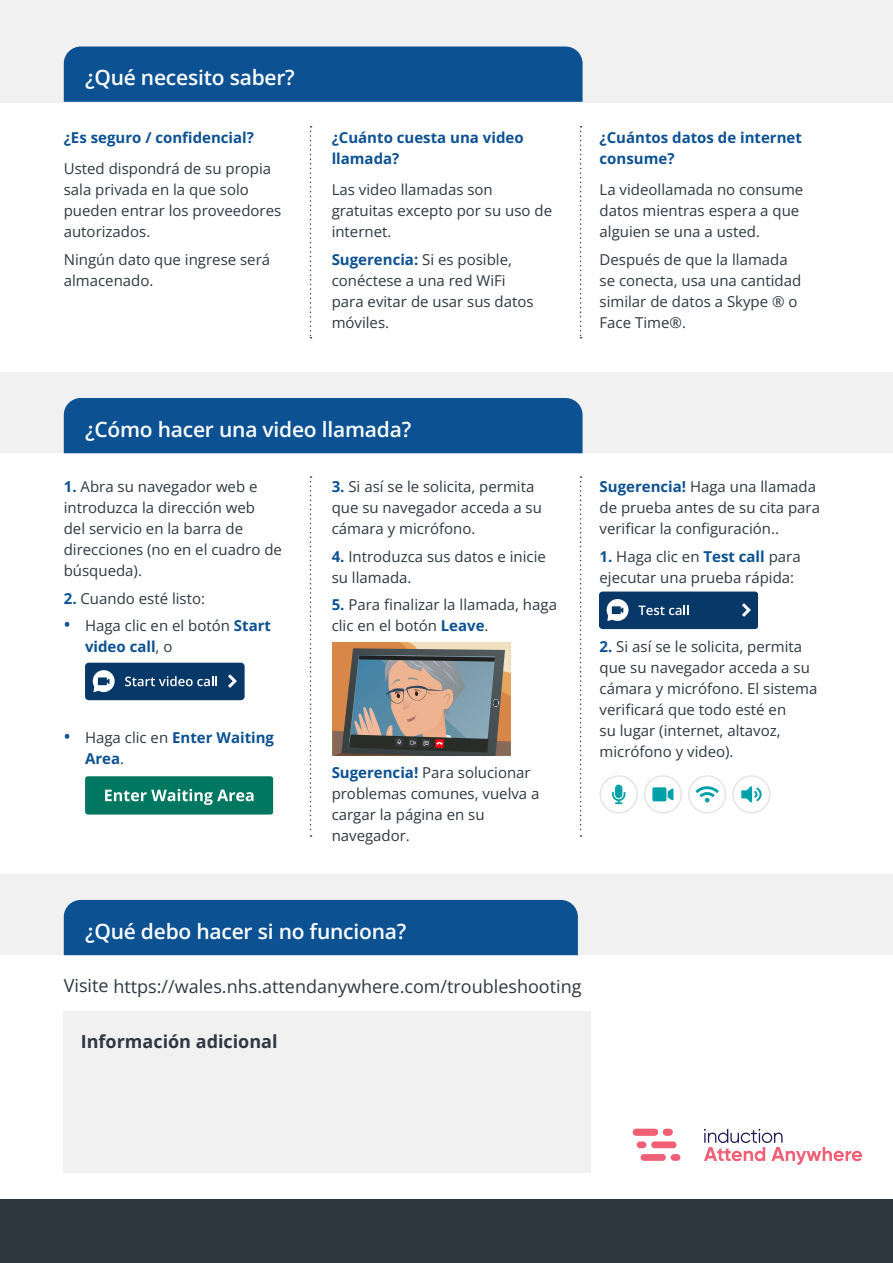
<style>
.page{position:relative;width:893px;height:1263px;background:#fff}
.page>*{position:absolute;margin:0;border:0;box-sizing:border-box;transform-origin:0 0}
.t1{font:600 21px "Open Sans";letter-spacing:-.01em;color:#fff}
.t2{font:18px "Open Sans";color:#2f3740}
.t3{font:700 18px "Open Sans";color:#2f3740}
.t4{font:15px/21px "Open Sans";color:#2f3740}
.t5{font:700 15px/21px "Open Sans";color:#0c5192}
.s1{font-weight:700;color:#0c5192}
.s2{font-weight:600;font-size:18px;color:#0c5192}
.s3{font-weight:600;font-size:18px}
.s4{font-weight:400;color:#2f3740}
</style>
<div class="page">
<div style="left:64px;top:1011px;width:527px;height:162px;background:#f1f1f2"></div>
<div style="left:0;top:1199px;width:893px;height:64px;background:#2f3740"></div>
<div style="left:0;top:0;width:893px;height:102px;background:#f1f1f2"></div>
<div style="left:0;top:874px;width:893px;height:81px;background:#f1f1f2"></div>
<svg style="left:310px;top:126px;width:1px;height:212px"></svg>
<svg style="left:580px;top:126px;width:2px;height:212px"></svg>
<div style="left:0;top:372px;width:893px;height:81px;background:#f1f1f2"></div>
<svg style="left:580px;top:476px;width:2px;height:361px"></svg>
<div style="left:637px;top:1141px;width:9px;height:7px;background:#f15f76;border-radius:3px"></div>
<div style="left:641px;top:1154px;width:25px;height:7px;background:#f15f76;border-radius:3px"></div>
<div style="left:671px;top:1154px;width:9px;height:7px;background:#f15f76;border-radius:3px"></div>
<div style="left:651px;top:1141px;width:25px;height:7px;background:#f15f76;border-radius:3px"></div>
<div style="left:633px;top:1129px;width:25px;height:6px;background:#f15f76;border-radius:3px"></div>
<div style="left:663px;top:1129px;width:10px;height:6px;background:#f15f76;border-radius:3px"></div>
<svg style="left:704px;top:1129px;width:158px;height:36px"></svg>
<svg style="left:310px;top:476px;width:1px;height:361px"></svg>
<div style="left:64px;top:900px;width:514px;height:55px;background:#0c5192"></div>
<div style="left:85px;top:663px;width:160px;height:37px;background:#083868;border-radius:4px"></div>
<svg style="left:125px;top:676px;width:92px;height:10px"></svg>
<svg style="left:228px;top:674px;width:9px;height:14px"></svg>
<svg style="left:93px;top:670px;width:22px;height:22px"></svg>
<svg style="left:85px;top:776px;width:188px;height:38px;background:#1c8571"></svg>
<svg style="left:695px;top:786px;width:24px;height:16px"></svg>
<div style="left:688px;top:775px;width:38px;height:38px;border:2px solid #e5e5e5;border-radius:50%"></div>
<div style="left:732px;top:775px;width:39px;height:38px;border:2px solid #e5e5e5;border-radius:50%"></div>
<svg style="left:741px;top:786px;width:21px;height:17px"></svg>
<div style="left:600px;top:775px;width:38px;height:38px;border:2px solid #e5e5e5;border-radius:50%"></div>
<svg style="left:612px;top:785px;width:13px;height:19px"></svg>
<div style="left:644px;top:775px;width:38px;height:38px;border:2px solid #e5e5e5;border-radius:50%"></div>
<svg style="left:652px;top:787px;width:21px;height:14px"></svg>
<svg style="left:332px;top:642px;width:178px;height:114px;background:#8c8278"></svg>
<div style="left:600px;top:591px;width:158px;height:38px;background:#083868;border-radius:4px"></div>
<svg style="left:638px;top:605px;width:51px;height:10px"></svg>
<svg style="left:742px;top:603px;width:9px;height:14px"></svg>
<svg style="left:607px;top:599px;width:21px;height:22px"></svg>
<div style="left:64px;top:398px;width:519px;height:55px;background:#0c5192"></div>
<div style="left:64px;top:47px;width:519px;height:55px;background:#0c5192"></div>
<h1 class="t1" style="left:85px;top:63px;width:211px">¿Qué necesito saber?</h1>
<p class="t5" style="left:64px;top:126px;width:192px">¿Es seguro / confidencial?</p>
<p class="t4" style="left:64px;top:158px;width:219px">Usted dispondrá de su propia sala privada en la que solo pueden entrar los proveedores autorizados.</p>
<p class="t4" style="left:64px;top:248px;width:208px">Ningún dato que ingrese será almacenado.</p>
<p class="t5" style="left:332px;top:126px;width:193px">¿Cuánto cuesta una video llamada?</p>
<p class="t4" style="left:332px;top:179px;width:222px">Las video llamadas son gratuitas excepto por su uso de internet.</p>
<p class="t4" style="left:332px;top:248px;width:204px"><span class="s1">Sugerencia:</span> Si es posible, conéctese a una red WiFi para evitar de usar sus datos móviles.</p>
<p class="t5" style="left:600px;top:126px;width:204px">¿Cuántos datos de internet consume?</p>
<p class="t4" style="left:600px;top:179px;width:205px">La videollamada no consume datos mientras espera a que alguien se una a usted.</p>
<p class="t4" style="left:600px;top:248px;width:203px">Después de que la llamada se conecta, usa una cantidad similar de datos a Skype ® o<br>Face Time®.</p>
<h1 class="t1" style="left:85px;top:415px;width:328px">¿Cómo hacer una video llamada?</h1>
<p class="t4" style="left:64px;top:476px;width:220px"><span class="s1">1.</span> Abra su navegador web e introduzca la dirección web<br>del servicio en la barra de direcciones (no en el cuadro de búsqueda).</p>
<p class="t4" style="left:64px;top:587px;width:143px"><span class="s1">2.</span> Cuando esté listo:</p>
<p class="t4" style="left:85px;top:615px;width:188px;text-indent:-21px"><span class="s2">•</span> Haga clic en el botón <span class="s1">Start video call</span>, o</p>
<p class="t5" style="left:85px;top:726px;width:191px;text-indent:-21px"><span class="s3">•</span> <span class="s4">Haga clic en</span> Enter Waiting<br>Area<span class="s4">.</span></p>
<p class="t4" style="left:332px;top:476px;width:212px"><span class="s1">3.</span> Si así se le solicita, permita que su navegador acceda a su cámara y micrófono.</p>
<p class="t4" style="left:332px;top:545px;width:216px"><span class="s1">4.</span> Introduzca sus datos e inicie su llamada.</p>
<p class="t4" style="left:332px;top:594px;width:227px"><span class="s1">5.</span> Para finalizar la llamada, haga clic en el botón <span class="s1">Leave</span>.</p>
<p class="t4" style="left:332px;top:762px;width:209px"><span class="s1">Sugerencia!</span> Para solucionar problemas comunes, vuelva a cargar la página en su navegador.</p>
<p class="t4" style="left:600px;top:476px;width:222px"><span class="s1">Sugerencia!</span> Haga una llamada de prueba antes de su cita para verificar la configuración..</p>
<p class="t4" style="left:600px;top:545px;width:203px"><span class="s1">1.</span> Haga clic en <span class="s1">Test call</span> para ejecutar una prueba rápida:</p>
<p class="t4" style="left:600px;top:636px;width:219px"><span class="s1">2.</span> Si así se le solicita, permita que su navegador acceda a su cámara y micrófono. El sistema verificará que todo esté en<br>su lugar (internet, altavoz, micrófono y video).</p>
<h1 class="t1" style="left:85px;top:917px;width:323px">¿Qué debo hacer si no funciona?</h1>
<p class="t2" style="left:64px;top:974px;width:519px">Visite https://wales.nhs.attendanywhere.com/troubleshooting</p>
<p class="t3" style="left:81px;top:1028px;width:198px">Información adicional</p>
</div>
